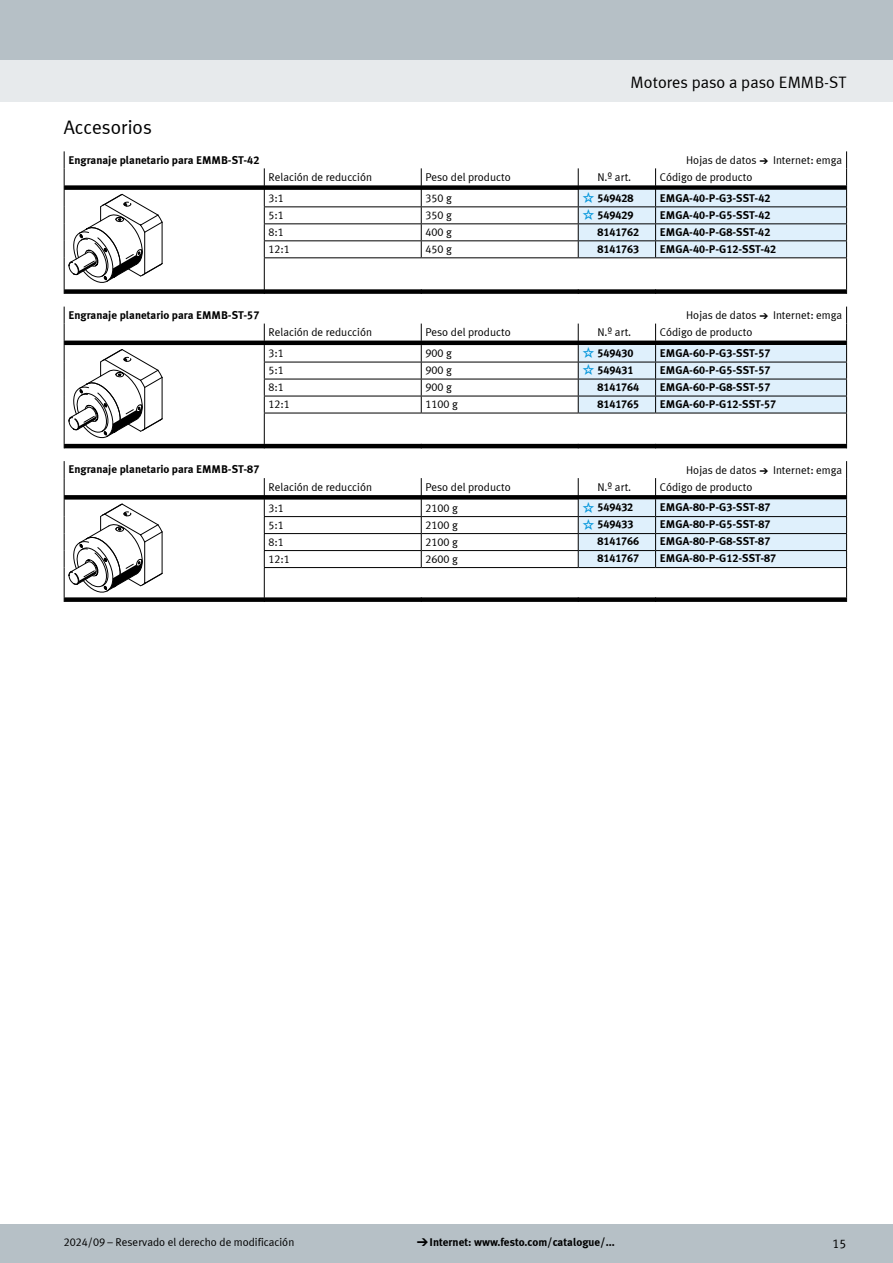
<style>
.page{position:relative;width:893px;height:1263px;background:#fff}
.page>*{position:absolute;margin:0;border:0;box-sizing:border-box;transform-origin:0 0}
.t1{font:19.5px "Meta Plus LF";color:#000}
.t2{font:16.5px "Meta Plus LF";color:#000}
.t3{font:12.75px "Meta Plus LF";color:#000}
.t4{font:700 11.25px "Meta Plus LF";color:#000}
.t5{font:11.25px "Meta Plus LF";color:#000}
.s1{font-family:"Meto Pict 182"}
.s2{font-family:"Meto Pict 182";font-weight:400;color:#0095db}
.s3{font-family:"Meto Pict 182";font-weight:400}
</style>
<div class="page">
<div style="left:0;top:1225px;width:893px;height:38px;background:#b6c0c6"></div>
<div style="left:0;top:60px;width:893px;height:42px;background:#e7eaec"></div>
<div style="left:0;top:0;width:893px;height:60px;background:#b6c0c6"></div>
<svg style="left:163px;top:185px;width:683px;height:109px"></svg>
<hr style="left:264px;top:206px;width:157px;height:1px;background:#000">
<hr style="left:421px;top:206px;width:157px;height:1px;background:#000">
<hr style="left:264px;top:223px;width:157px;height:1px;background:#000">
<hr style="left:421px;top:223px;width:157px;height:1px;background:#000">
<hr style="left:264px;top:240px;width:157px;height:1px;background:#000">
<hr style="left:421px;top:240px;width:157px;height:1px;background:#000">
<hr style="left:264px;top:258px;width:1px;height:31px;background:#000">
<hr style="left:846px;top:258px;width:1px;height:31px;background:#000">
<svg style="left:264px;top:168px;width:1px;height:89px"></svg>
<svg style="left:421px;top:168px;width:1px;height:89px"></svg>
<svg style="left:578px;top:151px;width:269px;height:106px"></svg>
<hr style="left:264px;top:257px;width:157px;height:1px;background:#000">
<hr style="left:421px;top:257px;width:157px;height:1px;background:#000">
<hr style="left:578px;top:257px;width:78px;height:1px;background:#000">
<hr style="left:656px;top:257px;width:191px;height:1px;background:#000">
<svg style="left:64px;top:151px;width:99px;height:143px"></svg>
<svg style="left:163px;top:341px;width:683px;height:107px"></svg>
<hr style="left:264px;top:362px;width:157px;height:1px;background:#000">
<hr style="left:421px;top:362px;width:157px;height:1px;background:#000">
<hr style="left:264px;top:379px;width:157px;height:1px;background:#000">
<hr style="left:421px;top:379px;width:157px;height:1px;background:#000">
<hr style="left:264px;top:396px;width:157px;height:1px;background:#000">
<hr style="left:421px;top:396px;width:157px;height:1px;background:#000">
<hr style="left:264px;top:413px;width:1px;height:31px;background:#000">
<hr style="left:846px;top:413px;width:1px;height:31px;background:#000">
<svg style="left:264px;top:324px;width:1px;height:89px"></svg>
<svg style="left:421px;top:324px;width:1px;height:89px"></svg>
<svg style="left:578px;top:307px;width:269px;height:106px"></svg>
<hr style="left:264px;top:413px;width:157px;height:1px;background:#000">
<hr style="left:421px;top:413px;width:157px;height:1px;background:#000">
<hr style="left:578px;top:413px;width:78px;height:1px;background:#000">
<hr style="left:656px;top:413px;width:191px;height:1px;background:#000">
<svg style="left:64px;top:307px;width:99px;height:141px"></svg>
<svg style="left:163px;top:495px;width:415px;height:107px"></svg>
<hr style="left:264px;top:516px;width:157px;height:1px;background:#000">
<hr style="left:421px;top:516px;width:157px;height:1px;background:#000">
<hr style="left:264px;top:533px;width:157px;height:1px;background:#000">
<hr style="left:264px;top:550px;width:157px;height:1px;background:#000">
<svg style="left:421px;top:478px;width:1px;height:89px"></svg>
<hr style="left:264px;top:567px;width:157px;height:1px;background:#000">
<hr style="left:421px;top:567px;width:157px;height:1px;background:#000">
<svg style="left:264px;top:478px;width:1px;height:124px"></svg>
<hr style="left:421px;top:533px;width:157px;height:1px;background:#000">
<hr style="left:421px;top:550px;width:157px;height:1px;background:#000">
<svg style="left:578px;top:461px;width:269px;height:141px"></svg>
<hr style="left:578px;top:533px;width:78px;height:1px;background:#000">
<hr style="left:578px;top:550px;width:78px;height:1px;background:#000">
<hr style="left:656px;top:533px;width:191px;height:1px;background:#000">
<hr style="left:656px;top:550px;width:191px;height:1px;background:#000">
<svg style="left:64px;top:461px;width:99px;height:141px"></svg>
<h2 class="t2" style="left:631px;top:73px;width:217px">Motores paso a paso EMMB-ST</h2>
<h1 class="t1" style="left:64px;top:116px;width:90px">Accesorios</h1>
<p class="t4" style="left:68px;top:153px;width:192px">Engranaje planetario para EMMB-ST-42</p>
<p class="t5" style="left:686px;top:153px;width:158px">Hojas de datos <span class="s1">A</span> Internet: emga</p>
<p class="t5" style="left:269px;top:170px;width:105px">Relación de reducción</p>
<p class="t5" style="left:425px;top:170px;width:87px">Peso del producto</p>
<p class="t5" style="left:597px;top:170px;width:35px">N.º art.</p>
<p class="t5" style="left:660px;top:170px;width:94px">Código de producto</p>
<p class="t5" style="left:269px;top:191px;width:17px">3:1</p>
<p class="t5" style="left:425px;top:191px;width:28px">350 g</p>
<p class="t4" style="left:582px;top:191px;width:53px"><span class="s2">W</span>549428</p>
<p class="t4" style="left:660px;top:191px;width:112px">EMGA-40-P-G3-SST-42</p>
<p class="t5" style="left:269px;top:208px;width:17px">5:1</p>
<p class="t5" style="left:425px;top:208px;width:28px">350 g</p>
<p class="t4" style="left:582px;top:208px;width:52px"><span class="s2">W</span>549429</p>
<p class="t4" style="left:660px;top:208px;width:112px">EMGA-40-P-G5-SST-42</p>
<p class="t5" style="left:269px;top:225px;width:17px">8:1</p>
<p class="t5" style="left:425px;top:225px;width:28px">400 g</p>
<p class="t4" style="left:597px;top:225px;width:43px">8141762</p>
<p class="t4" style="left:660px;top:225px;width:112px">EMGA-40-P-G8-SST-42</p>
<p class="t5" style="left:268px;top:242px;width:23px">12:1</p>
<p class="t5" style="left:425px;top:242px;width:28px">450 g</p>
<p class="t4" style="left:597px;top:242px;width:43px">8141763</p>
<p class="t4" style="left:660px;top:242px;width:118px">EMGA-40-P-G12-SST-42</p>
<p class="t4" style="left:68px;top:308px;width:192px">Engranaje planetario para EMMB-ST-57</p>
<p class="t5" style="left:686px;top:309px;width:158px">Hojas de datos <span class="s1">A</span> Internet: emga</p>
<p class="t5" style="left:269px;top:326px;width:105px">Relación de reducción</p>
<p class="t5" style="left:425px;top:326px;width:87px">Peso del producto</p>
<p class="t5" style="left:597px;top:326px;width:35px">N.º art.</p>
<p class="t5" style="left:660px;top:326px;width:94px">Código de producto</p>
<p class="t5" style="left:269px;top:347px;width:17px">3:1</p>
<p class="t5" style="left:425px;top:347px;width:28px">900 g</p>
<p class="t4" style="left:582px;top:346px;width:52px"><span class="s2">W</span>549430</p>
<p class="t4" style="left:660px;top:346px;width:112px">EMGA-60-P-G3-SST-57</p>
<p class="t5" style="left:269px;top:364px;width:17px">5:1</p>
<p class="t5" style="left:425px;top:364px;width:28px">900 g</p>
<p class="t4" style="left:582px;top:363px;width:52px"><span class="s2">W</span>549431</p>
<p class="t4" style="left:660px;top:363px;width:112px">EMGA-60-P-G5-SST-57</p>
<p class="t5" style="left:269px;top:381px;width:17px">8:1</p>
<p class="t5" style="left:425px;top:381px;width:28px">900 g</p>
<p class="t4" style="left:597px;top:380px;width:43px">8141764</p>
<p class="t4" style="left:660px;top:380px;width:112px">EMGA-60-P-G8-SST-57</p>
<p class="t5" style="left:268px;top:398px;width:23px">12:1</p>
<p class="t5" style="left:425px;top:398px;width:34px">1100 g</p>
<p class="t4" style="left:597px;top:397px;width:43px">8141765</p>
<p class="t4" style="left:660px;top:397px;width:118px">EMGA-60-P-G12-SST-57</p>
<p class="t4" style="left:68px;top:462px;width:192px">Engranaje planetario para EMMB-ST-87</p>
<p class="t5" style="left:686px;top:463px;width:158px">Hojas de datos <span class="s1">A</span> Internet: emga</p>
<p class="t5" style="left:269px;top:480px;width:105px">Relación de reducción</p>
<p class="t5" style="left:425px;top:480px;width:87px">Peso del producto</p>
<p class="t5" style="left:597px;top:480px;width:35px">N.º art.</p>
<p class="t5" style="left:660px;top:480px;width:94px">Código de producto</p>
<p class="t5" style="left:269px;top:501px;width:17px">3:1</p>
<p class="t5" style="left:425px;top:501px;width:34px">2100 g</p>
<p class="t4" style="left:582px;top:500px;width:52px"><span class="s2">W</span>549432</p>
<p class="t4" style="left:660px;top:500px;width:112px">EMGA-80-P-G3-SST-87</p>
<p class="t5" style="left:269px;top:518px;width:17px">5:1</p>
<p class="t5" style="left:425px;top:518px;width:34px">2100 g</p>
<p class="t4" style="left:582px;top:517px;width:52px"><span class="s2">W</span>549433</p>
<p class="t4" style="left:660px;top:517px;width:112px">EMGA-80-P-G5-SST-87</p>
<p class="t5" style="left:269px;top:535px;width:17px">8:1</p>
<p class="t5" style="left:425px;top:535px;width:34px">2100 g</p>
<p class="t4" style="left:597px;top:534px;width:43px">8141766</p>
<p class="t4" style="left:660px;top:534px;width:112px">EMGA-80-P-G8-SST-87</p>
<p class="t5" style="left:268px;top:552px;width:23px">12:1</p>
<p class="t5" style="left:425px;top:552px;width:34px">2600 g</p>
<p class="t4" style="left:597px;top:551px;width:43px">8141767</p>
<p class="t4" style="left:660px;top:551px;width:118px">EMGA-80-P-G12-SST-87</p>
<p class="t5" style="left:64px;top:1236px;width:232px">2024/09 – Reservado el derecho de modificación</p>
<p class="t4" style="left:417px;top:1235px;width:199px"><span class="s3">D</span>Internet: www.festo.com/catalogue/...</p>
<p class="t3" style="left:832px;top:1235px;width:15px">15</p>
</div>
